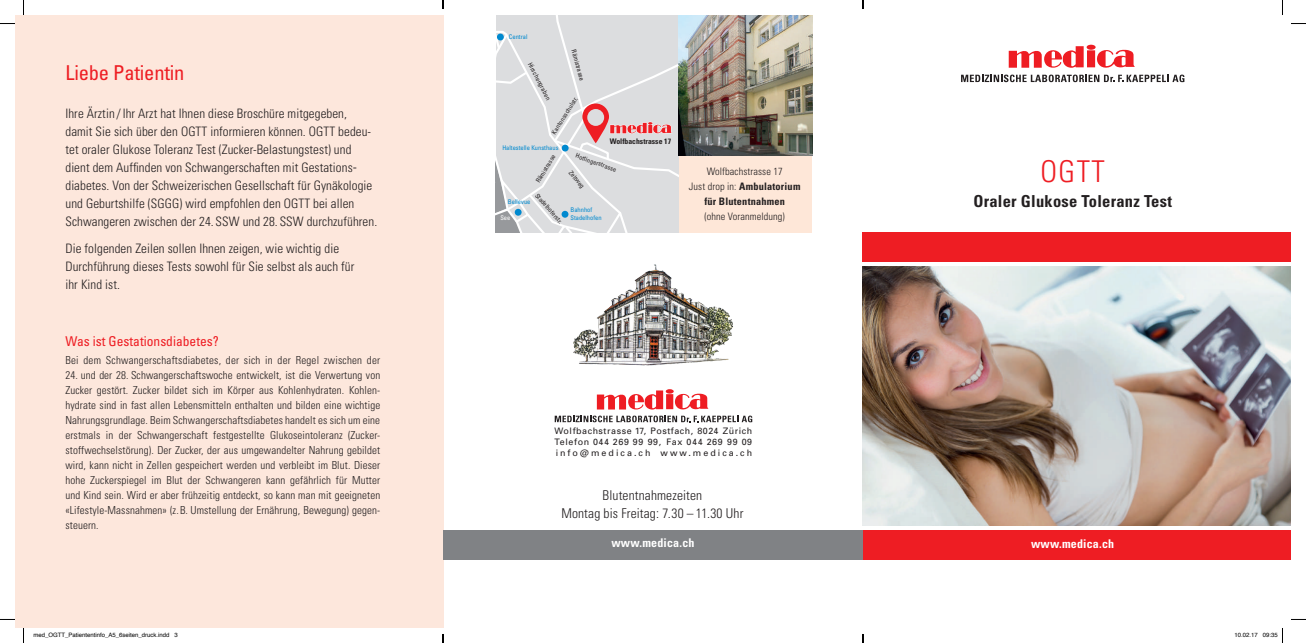
<style>
.page{position:relative;width:1306px;height:643px;background:#fff}
.page>*{position:absolute;margin:0;border:0;box-sizing:border-box;transform-origin:0 0}
.t1{font:300 condensed 30px "Univers";color:#ee1d23}
.t2{font:condensed 20.5px "Univers";letter-spacing:-.01em;color:#ee1d23}
.t3{font:700 condensed 16.5px "Univers";letter-spacing:.015em;color:#231f20}
.t4{font:300 condensed 13.5px/17.8px "Univers";letter-spacing:.01em;color:#231f20;text-align:center}
.t5{font:condensed 13.5px "Univers";color:#ee1d23}
.t6{font:300 condensed 13px/18px "Univers";letter-spacing:.005em;color:#231f20}
.t7{font:700 condensed 12px "Univers";letter-spacing:.015em;color:#fff}
.t8{font:300 condensed 11px/15px "Univers";letter-spacing:.02em;color:#231f20;text-align:justify}
.t9{font:300 condensed 10.3px/15px "Univers";letter-spacing:.01em;color:#231f20;text-align:center}
.t10{font:8.9px/11px "Univers";letter-spacing:.07em;color:#231f20;text-align:justify}
.t11{font:700 condensed 7.7px "Univers";color:#231f20}
.t12{font:condensed 6.4px "Univers";color:#231f20}
.t13{font:condensed 6.4px/7.7px "Univers";color:#0089cf}
.t14{font:condensed 6.4px "Univers";color:#fff}
.t15{font:6px "Helvetica";color:#000}
.s1{font-weight:700}
</style>
<div class="page">
<div style="left:15px;top:15px;width:428px;height:612px;background:#fde7dc"></div>
<div style="left:863px;top:232px;width:428px;height:30px;background:#ee1d23"></div>
<div style="left:863px;top:529px;width:428px;height:30px;background:#ee1d23"></div>
<svg style="left:1008px;top:44px;width:127px;height:24px"></svg>
<svg style="left:961px;top:75px;width:223px;height:7px"></svg>
<img style="left:863px;top:267px;width:428px;height:258px">
<div style="left:443px;top:529px;width:420px;height:30px;background:#808285"></div>
<img style="left:573px;top:265px;width:160px;height:101px">
<img style="left:597px;top:264px;width:59px;height:68px">
<svg style="left:555px;top:389px;width:197px;height:33px"></svg>
<div style="left:678px;top:143px;width:134px;height:89px;background:#fee7d8"></div>
<svg style="left:495px;top:15px;width:183px;height:217px"></svg>
<img style="left:678px;top:15px;width:134px;height:140px">
<svg style="left:0;top:23px;width:15px;height:1px"></svg>
<svg style="left:1291px;top:23px;width:15px;height:1px"></svg>
<svg style="left:0;top:619px;width:15px;height:1px"></svg>
<svg style="left:1291px;top:619px;width:15px;height:1px"></svg>
<svg style="left:23px;top:0;width:1px;height:15px"></svg>
<svg style="left:23px;top:627px;width:1px;height:15px"></svg>
<svg style="left:1282px;top:0;width:1px;height:15px"></svg>
<svg style="left:1282px;top:628px;width:1px;height:14px"></svg>
<svg style="left:442px;top:0;width:2px;height:9px"></svg>
<svg style="left:442px;top:634px;width:2px;height:8px"></svg>
<h2 class="t2" style="left:65px;top:60px;width:120px">Liebe Patientin</h2>
<p class="t6" style="left:65px;top:104px;width:313px">Ihre Ärztin /Ihr Arzt hat Ihnen diese Broschüre mitgegeben, damit Sie sich über den OGTT informieren können. OGTT bedeu&shy;tet oraler Glukose Toleranz Test (Zucker-Belastungstest) und dient dem Auffinden von Schwangerschaften mit Gestations&shy;diabetes. Von der Schweizerischen Gesellschaft für Gynäkologie und Geburtshilfe (SGGG) wird empfohlen den OGTT bei allen Schwangeren zwischen der 24. SSW und 28. SSW durchzuführen.</p>
<p class="t6" style="left:65px;top:239px;width:290px">Die folgenden Zeilen sollen Ihnen zeigen, wie wichtig die<br>Durchführung dieses Tests sowohl für Sie selbst als auch für ihr Kind ist.</p>
<p class="t5" style="left:65px;top:333px;width:155px">Was ist Gestationsdiabetes?</p>
<p class="t8" style="left:65px;top:352px;width:316px">Bei dem Schwangerschaftsdiabetes, der sich in der Regel zwischen der</p>
<p class="t8" style="left:65px;top:367px;width:316px">24. und der 28. Schwangerschaftswoche entwickelt, ist die Verwertung von Zucker gestört. Zucker bildet sich im Körper aus Kohlenhydraten. Kohlen&shy;hydrate sind in fast allen Lebensmitteln enthalten und bilden eine wichtige Nahrungsgrundlage. Beim Schwangerschaftsdiabetes handelt es sich um eine erstmals in der Schwangerschaft festgestellte Glukoseintoleranz (Zucker&shy;stoffwechselstörung). Der Zucker, der aus umgewandelter Nahrung gebildet wird, kann nicht in Zellen gespeichert werden und verbleibt im Blut. Dieser hohe Zuckerspiegel im Blut der Schwangeren kann gefährlich für Mutter und Kind sein. Wird er aber frühzeitig entdeckt, so kann man mit geeigneten «Lifestyle-Massnahmen» (z.B. Umstellung der Ernährung, Bewegung) gegen&shy;steuern.</p>
<p class="t13" style="left:509px;top:33px;width:20px">Central</p>
<p class="t12" style="left:578px;top:49px;width:33px;rotate:75deg">Rämistrasse</p>
<p class="t12" style="left:550px;top:131px;width:44px;rotate:-58deg">Kantonsschulstr.</p>
<p class="t12" style="left:577px;top:151px;width:44px;rotate:20deg">Hottingerstrasse</p>
<p class="t12" style="left:573px;top:168px;width:22px;rotate:51deg">Zeltweg</p>
<p class="t12" style="left:539px;top:191px;width:39px;rotate:49deg">Stadelhoferstr.</p>
<p class="t12" style="left:533px;top:61px;width:43px;rotate:63deg">Hirschengraben</p>
<p class="t11" style="left:610px;top:137px;width:63px">Wolfbachstrasse 17</p>
<p class="t13" style="left:502px;top:144px;width:58px">Haltestelle Kunsthaus</p>
<p class="t12" style="left:534px;top:180px;width:33px;rotate:-59deg">Rämistrasse</p>
<p class="t13" style="left:508px;top:198px;width:24px">Bellevue</p>
<p class="t14" style="left:500px;top:214px;width:12px">See</p>
<p class="t13" style="left:570px;top:206px;width:33px">Bahnhof<br>Stadelhofen</p>
<p class="t9" style="left:689px;top:163px;width:113px">Wolfbachstrasse 17<br>Just drop in: <span class="s1">Ambulatorium für Blutentnahmen</span></p>
<p class="t9" style="left:704px;top:208px;width:82px">(ohne Voranmeldung)</p>
<p class="t10" style="left:554px;top:425px;width:199px">Wolfbachstrasse 17, Postfach, 8024 Zürich Telefon 044 269 99 99, Fax 044 269 99 09 info@medica.ch www.medica.ch</p>
<p class="t4" style="left:561px;top:485px;width:183px">Blutentnahmezeiten<br>Montag bis Freitag: 7.30 – 11.30 Uhr</p>
<p class="t7" style="left:611px;top:535px;width:85px">www.medica.ch</p>
<h1 class="t1" style="left:1040px;top:153px;width:66px">OGTT</h1>
<h3 class="t3" style="left:973px;top:191px;width:200px">Oraler Glukose Toleranz Test</h3>
<p class="t7" style="left:1031px;top:536px;width:85px">www.medica.ch</p>
<p class="t15" style="left:34px;top:630px;width:146px">med_OGTT_Patiententinfo_A5_6seiten_druck.indd 3</p>
<p class="t15" style="left:1234px;top:630px;width:45px">10.02.17 09:35</p>
</div>
